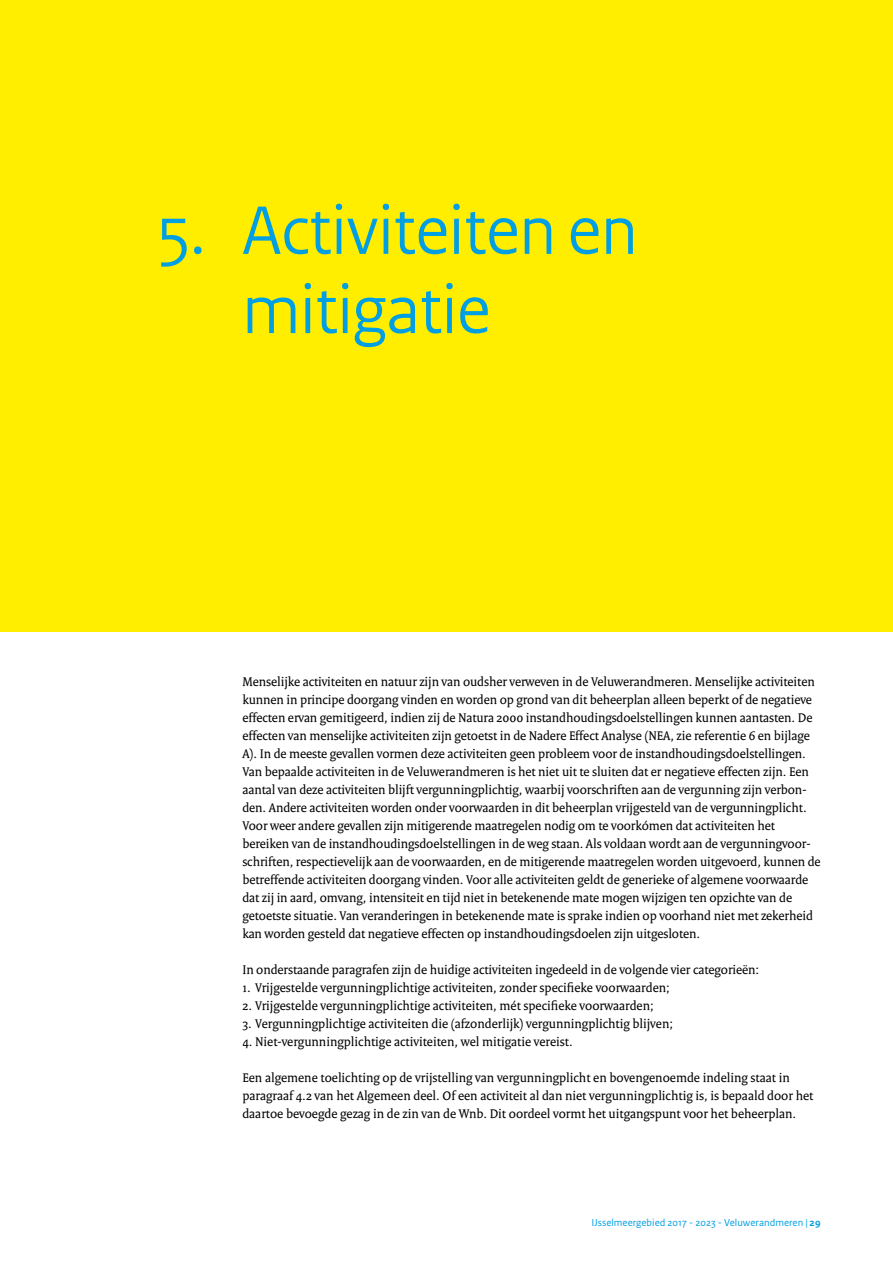
<style>
.page{position:relative;width:893px;height:1263px;background:#fff}
.page>*{position:absolute;margin:0;border:0;box-sizing:border-box;transform-origin:0 0}
.t1{font:72px/79.2px "Rijksoverheid Sans Heading";color:#009fe3}
.t2{font:13.5px/18px "Rijksoverheid Serif";letter-spacing:-.005em;color:#000}
.t3{font:10.5px "Rijksoverheid Sans Text";color:#009fe3}
.s1{font-weight:700}
</style>
<div class="page">
<div style="left:0;top:0;width:893px;height:631px;background:#fe0"></div>
<h1 class="t1" style="left:242px;top:192px;width:397px;text-indent:-85px">5. Activiteiten en mitigatie</h1>
<p class="t2" style="left:242px;top:672px;width:580px">Menselijke activiteiten en natuur zijn van oudsher verweven in de Veluwerandmeren. Menselijke activiteiten kunnen in principe doorgang vinden en worden op grond van dit beheerplan alleen beperkt of de negatieve effecten ervan gemitigeerd, indien zij de Natura 2000 instandhoudingsdoelstellingen kunnen aantasten. De effecten van menselijke activiteiten zijn getoetst in de Nadere Effect Analyse (NEA, zie referentie 6 en bijlage A). In de meeste gevallen vormen deze activiteiten geen probleem voor de instandhoudingsdoelstellingen.<br>Van bepaalde activiteiten in de Veluwerandmeren is het niet uit te sluiten dat er negatieve effecten zijn. Een aantal van deze activiteiten blijft vergunningplichtig, waarbij voorschriften aan de vergunning zijn verbon&shy;den. Andere activiteiten worden onder voorwaarden in dit beheerplan vrijgesteld van de vergunningplicht.<br>Voor weer andere gevallen zijn mitigerende maatregelen nodig om te voorkómen dat activiteiten het bereiken van de instandhoudingsdoelstellingen in de weg staan. Als voldaan wordt aan de vergunningvoor&shy;schriften, respectievelijk aan de voorwaarden, en de mitigerende maatregelen worden uitgevoerd, kunnen de betreffende activiteiten doorgang vinden. Voor alle activiteiten geldt de generieke of algemene voorwaarde dat zij in aard, omvang, intensiteit en tijd niet in betekenende mate mogen wijzigen ten opzichte van de getoetste situatie. Van veranderingen in betekenende mate is sprake indien op voorhand niet met zekerheid kan worden gesteld dat negatieve effecten op instandhoudingsdoelen zijn uitgesloten.</p>
<p class="t2" style="left:242px;top:960px;width:518px">In onderstaande paragrafen zijn de huidige activiteiten ingedeeld in de volgende vier categorieën:</p>
<p class="t2" style="left:242px;top:978px;width:429px">1. Vrijgestelde vergunningplichtige activiteiten, zonder specifieke voorwaarden;</p>
<p class="t2" style="left:242px;top:996px;width:413px">2. Vrijgestelde vergunningplichtige activiteiten, mét specifieke voorwaarden;</p>
<p class="t2" style="left:242px;top:1014px;width:432px">3. Vergunningplichtige activiteiten die (afzonderlijk) vergunningplichtig blijven;</p>
<p class="t2" style="left:242px;top:1032px;width:332px">4. Niet-vergunningplichtige activiteiten, wel mitigatie vereist.</p>
<p class="t2" style="left:242px;top:1068px;width:572px">Een algemene toelichting op de vrijstelling van vergunningplicht en bovengenoemde indeling staat in paragraaf 4.2 van het Algemeen deel. Of een activiteit al dan niet vergunningplichtig is, is bepaald door het daartoe bevoegde gezag in de zin van de Wnb. Dit oordeel vormt het uitgangspunt voor het beheerplan.</p>
<p class="t3" style="left:592px;top:1216px;width:230px">IJsselmeergebied 2017 - 2023 - Veluwerandmeren | <span class="s1">29</span></p>
</div>
